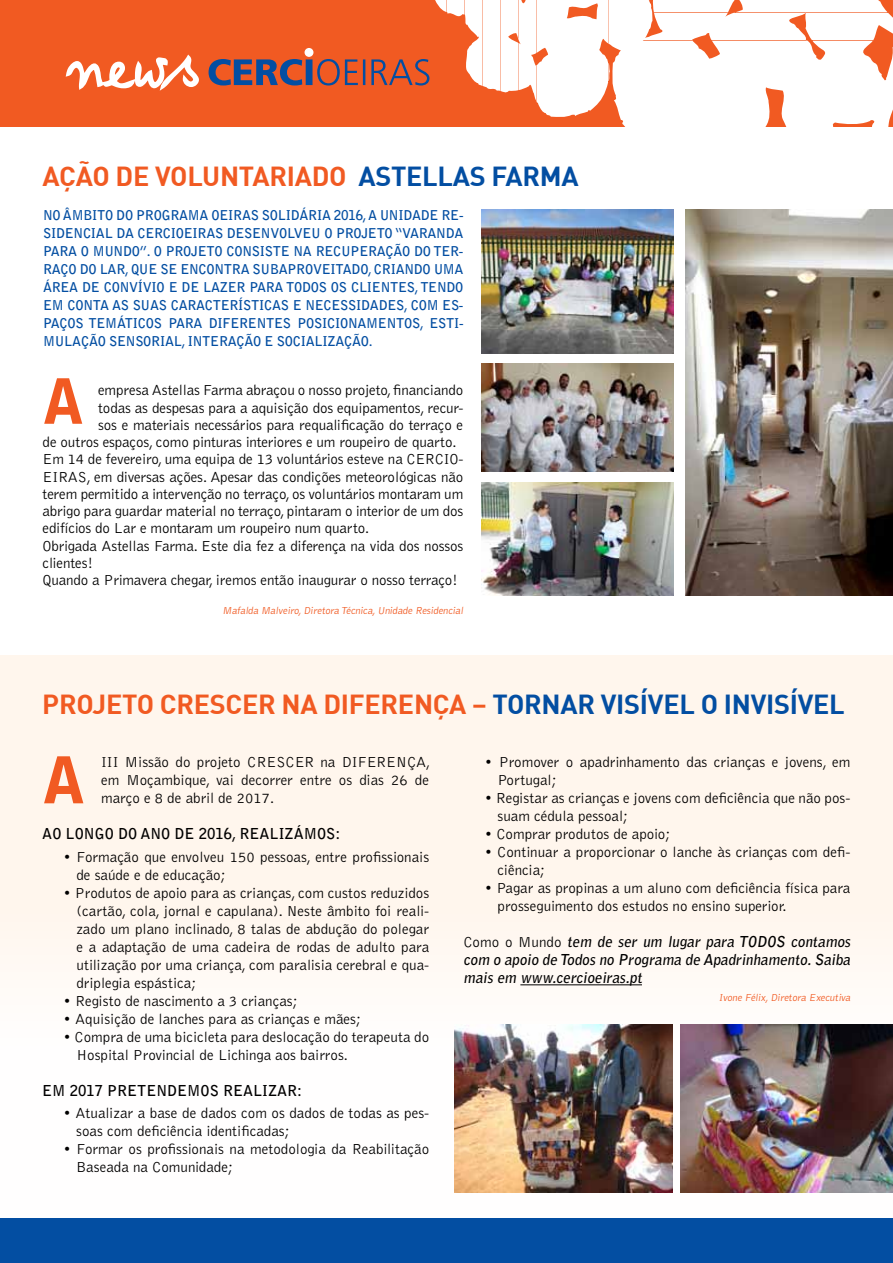
<style>
.page{position:relative;width:893px;height:1263px;background:#fff}
.page>*{position:absolute;margin:0;border:0;box-sizing:border-box;transform-origin:0 0}
.t1{font:900 64.05px "Bell Gothic Std";color:#f15a22}
.t2{font:900 61.95px "Bell Gothic Std";color:#f15a22}
.t3{font:700 27px "DIN";letter-spacing:-.01em;color:#f15a22}
.t4{font:300 15px/18px "Bell Gothic Std";letter-spacing:-.01em;color:#000}
.t5{font:700 15px/18px "Bell Gothic Std";letter-spacing:-.17em;color:#000;text-align:justify}
.t6{font:700 15px "Bell Gothic Std";color:#000}
.t7{font:700 13.5px/18px "Bell Gothic Std";letter-spacing:-.02em;color:#034ea2}
.t8{font:300 10.5px "Bell Gothic Std";color:#f15a22}
.s1{color:#034ea2}
.s2{font-weight:300}
</style>
<div class="page">
<div style="left:0;top:1218px;width:893px;height:45px;background:#034ea2"></div>
<div style="left:0;top:656px;width:893px;height:562px;background:linear-gradient(to right,#fffaf6,#fef6ee)"></div>
<div style="left:0;top:0;width:893px;height:126px;background:#f15a22"></div>
<svg style="left:209px;top:0;width:684px;height:126px"></svg>
<div style="left:305px;top:48px;width:8px;height:9px;background:#fff;border-radius:50%"></div>
<svg style="left:65px;top:54px;width:134px;height:37px"></svg>
<img style="left:680px;top:1025px;width:213px;height:168px">
<img style="left:481px;top:210px;width:192px;height:144px">
<img style="left:481px;top:363px;width:192px;height:108px">
<img style="left:481px;top:483px;width:192px;height:113px">
<img style="left:454px;top:1025px;width:218px;height:168px">
<img style="left:685px;top:210px;width:208px;height:386px">
<hr style="left:520px;top:984px;width:122px;height:1px;background:#000">
<h3 class="t3" style="left:43px;top:159px;width:538px">AÇÃO DE VOLUNTARIADO <span class="s1">ASTELLAS FARMA</span></h3>
<p class="t7" style="left:43px;top:206px;width:422px">N O ÂMBITO DO P ROGRAMA OEIRAS SOLIDÁRIA 2016, A U NIDADE RE-<br>SIDENCIAL DA CERCIO</p>
<p class="t7" style="left:43px;top:224px;width:422px;text-align:justify;text-indent:184px">DESE NVOLVE U O PROJETO “VARANDA PARA O M UNDO”. O PROJETO CONSISTE NA RECUPE RAÇÃO DO TE R-RAÇO DO LAR, QUE SE E NCONTRA SUBAPROVEITADO, CRIANDO UMA ÁREA DE CONVÍVIO E DE LAZE R PARA TODOS OS CLIE NTES, TE NDO E M CONTA AS SUAS CARACTE RÍSTICAS E NECESSIDADES, COM ES-PAÇOS TE MÁTICOS PARA DIFE RE NTES POSICIONAME NTOS, ESTI-MULAÇÃO SE NSORIAL, INTE RAÇÃO E SOCIALIZAÇÃO.</p>
<p class="t7" style="left:184px;top:224px;width:17px">EIRAS</p>
<h2 class="t2" style="left:43px;top:365px;width:40px">A</h2>
<p class="t4" style="left:98px;top:382px;width:367px">empresa Astellas Farma abraçou o nosso projeto, financiando</p>
<p class="t4" style="left:98px;top:399px;width:367px">todas as despesas para a aquisição dos equipamentos, recur-</p>
<p class="t4" style="left:98px;top:416px;width:367px">sos e materiais necessários para requalificação do terraço e</p>
<p class="t4" style="left:43px;top:433px;width:415px">de outros espaços, como pinturas interiores e um roupeiro de quarto.</p>
<p class="t4" style="left:43px;top:451px;width:422px">Em 14 de fevereiro, uma equipa de 13 voluntários esteve na CERCIO-</p>
<p class="t4" style="left:43px;top:468px;width:422px">EIRAS, em diversas ações. Apesar das condições meteorológicas não</p>
<p class="t4" style="left:43px;top:485px;width:422px">terem permitido a intervenção no terraço, os voluntários montaram um</p>
<p class="t4" style="left:43px;top:502px;width:422px">abrigo para guardar material no terraço, pintaram o interior de um dos</p>
<p class="t4" style="left:43px;top:520px;width:328px">edifícios do Lar e montaram um roupeiro num quarto.</p>
<p class="t4" style="left:43px;top:537px;width:422px">Obrigada Astellas Farma. Este dia fez a diferença na vida dos nossos</p>
<p class="t4" style="left:43px;top:554px;width:52px">clientes!</p>
<p class="t4" style="left:43px;top:571px;width:417px">Quando a Primavera chegar, iremos então inaugurar o nosso terraço!</p>
<p class="t8" style="left:222px;top:605px;width:244px">Mafalda Malveiro,Diretora Técnica,Unidade Residencial</p>
<h3 class="t3" style="left:42px;top:686px;width:804px">PROJETO CRESCER NA DIFERENÇA – <span class="s1">TORNAR VISÍVEL O INVISÍVEL</span></h3>
<h1 class="t1" style="left:42px;top:743px;width:41px">A</h1>
<p class="t4" style="left:101px;top:754px;width:331px;text-align:justify">III Missão do projeto CRESCER na DIFERENÇA, em Moçambique, vai decorrer entre os dias 26 de março e 8 de abril de 2017.</p>
<p class="t5" style="left:42px;top:825px;width:34px">AO LONGO</p>
<p class="t5" style="left:118px;top:825px;width:33px">DO ANO</p>
<p class="t5" style="left:175px;top:825px;width:131px">D E 2016, R EALIZÁMOS</p>
<p class="t5" style="left:335px;top:825px;width:6px">:</p>
<p class="t4" style="left:76px;top:848px;width:354px;text-indent:-13px">• Formação que envolveu 150 pessoas, entre profissionais de saúde e de educação;</p>
<p class="t4" style="left:76px;top:884px;width:354px;text-align:justify;text-indent:-13px">• Produtos de apoio para as crianças, com custos reduzidos (cartão, cola, jornal e capulana). Neste âmbito foi reali&shy;zado um plano inclinado, 8 talas de abdução do polegar e a adaptação de uma cadeira de rodas de adulto para utilização por uma criança, com paralisia cerebral e qua&shy;driplegia espástica;</p>
<p class="t4" style="left:64px;top:992px;width:236px">• Registo de nascimento a 3 crianças;</p>
<p class="t4" style="left:64px;top:1010px;width:299px">• Aquisição de lanches para as crianças e mães;</p>
<p class="t4" style="left:76px;top:1028px;width:354px;text-indent:-13px">• Compra de uma bicicleta para deslocação do terapeuta do<br>Hospital Provincial de Lichinga aos bairros.</p>
<p class="t6" style="left:42px;top:1081px;width:156px">EM 2017 PRETENDEMOS</p>
<p class="t5" style="left:223px;top:1081px;width:81px">REALIZAR:</p>
<p class="t4" style="left:76px;top:1105px;width:354px;text-indent:-13px">• Atualizar a base de dados com os dados de todas as pes&shy;soas com deficiência identificadas;</p>
<p class="t4" style="left:76px;top:1141px;width:354px;text-indent:-13px">• Formar os profissionais na metodologia da Reabilitação<br>Baseada na Comunidade;</p>
<p class="t4" style="left:497px;top:754px;width:354px;text-indent:-13px">• Promover o apadrinhamento das crianças e jovens, em<br>Portugal;</p>
<p class="t4" style="left:497px;top:790px;width:354px;text-indent:-13px">• Registar as crianças e jovens com deficiência que não pos&shy;suam cédula pessoal;</p>
<p class="t4" style="left:485px;top:826px;width:187px">• Comprar produtos de apoio;</p>
<p class="t4" style="left:497px;top:844px;width:354px;text-indent:-13px">• Continuar a proporcionar o lanche às crianças com defi&shy;ciência;</p>
<p class="t4" style="left:497px;top:880px;width:354px;text-indent:-13px">• Pagar as propinas a um aluno com deficiência física para prosseguimento dos estudos no ensino superior.</p>
<p class="t5" style="left:463px;top:933px;width:286px"><span class="s2">C o m o o M u n d o</span> TEM DE SER UM LUGAR PARA TODOS</p>
<p class="t5" style="left:463px;top:933px;width:391px;text-indent:327px">CONTAMOS COM O APOIO DE TODOS NO PROGRAMA DE APADRINHAMENTO.SAIBA MAIS EM WWW.CERCIOEIRAS.PT</p>
<p class="t8" style="left:719px;top:992px;width:135px">Ivone Félix,Diretora Executiva</p>
</div>
